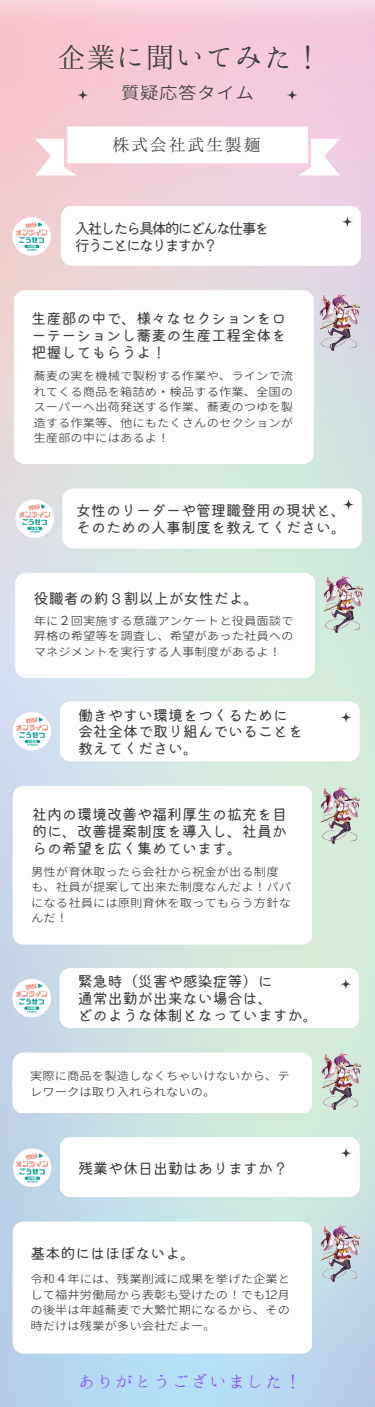
<style>
.page{position:relative;width:375px;height:1407px;background:#fff}
.page>*{position:absolute;margin:0;border:0;box-sizing:border-box;transform-origin:0 0}
.t1{font:31.25px "Hannari Mincho";letter-spacing:-.055em;color:#3d3d3d}
.t2{font:18.75px "Hannari Mincho";color:#8c52ff}
.t3{font:18.75px "Hannari Mincho";color:#3d3d3d}
.t4{font:expanded 16.88px "Glow Sans J";letter-spacing:.03em;color:#3d3d3d}
.t5{font:15px/16.9px "Kiwi Maru";color:#3d3d3d}
.t6{font:15px/16.9px "Kiwi Maru";letter-spacing:-.145em;color:#3d3d3d}
.t7{font:expanded 11.25px/15.5px "Glow Sans J";color:#3d3d3d}
</style>
<div class="page">
<svg style="left:342px;top:216px;width:11px;height:12px"></svg>
<svg style="left:77px;top:89px;width:12px;height:12px"></svg>
<svg style="left:286px;top:89px;width:12px;height:12px"></svg>
<svg style="left:35px;top:126px;width:305px;height:49px"></svg>
<svg style="left:343px;top:499px;width:11px;height:11px"></svg>
<img style="left:15px;top:499px;width:39px;height:38px;border-radius:50%">
<svg style="left:340px;top:712px;width:12px;height:11px"></svg>
<img style="left:13px;top:712px;width:38px;height:38px;border-radius:50%">
<svg style="left:340px;top:978px;width:12px;height:11px"></svg>
<svg style="left:340px;top:1147px;width:12px;height:11px"></svg>
<img style="left:12px;top:978px;width:39px;height:39px;border-radius:50%">
<img style="left:13px;top:1148px;width:38px;height:38px;border-radius:50%">
<img style="left:12px;top:217px;width:39px;height:39px;border-radius:50%">
<img style="left:318px;top:293px;width:44px;height:61px">
<img style="left:321px;top:575px;width:45px;height:61px">
<img style="left:318px;top:786px;width:45px;height:61px">
<img style="left:319px;top:1052px;width:45px;height:61px">
<img style="left:318px;top:1224px;width:45px;height:61px">
<h1 class="t1" style="left:58px;top:40px;width:269px">企業に聞いてみた！</h1>
<h3 class="t4" style="left:121px;top:79px;width:134px">質疑応答タイム</h3>
<h2 class="t3" style="left:112px;top:134px;width:151px">株式会社武生製麺</h2>
<h3 class="t6" style="left:75px;top:219px;width:196px">入社したら具体的にどんな仕事を行うことになりますか？</h3>
<h3 class="t5" style="left:32px;top:309px;width:257px;text-align:justify">生産部の中で、様々なセクションをローテーションし蕎麦の生産工程全体を把握してもらうよ！</h3>
<p class="t7" style="left:33px;top:368px;width:261px;text-align:justify">蕎麦の実を機械で製粉する作業や、ラインで流れてくる商品を箱詰め・ 検品する作業、全国のスーパーへ出荷発送する作業、蕎麦のつゆを製造する作業等、他にもたくさんのセクションが生産部の中にはあるよ！</p>
<h3 class="t5" style="left:76px;top:501px;width:272px">女性のリーダーや管理職登用の現状と、そのための人事制度を教えてください。</h3>
<h3 class="t5" style="left:34px;top:588px;width:227px">役職者の約３割以上が女性だよ。</h3>
<p class="t7" style="left:34px;top:612px;width:261px;text-align:justify">年に２回実施する意識アンケートと役員面談で昇格の希望等を調査し、希望があった社員へのマネジメントを実行する人事制度があるよ！</p>
<h3 class="t5" style="left:78px;top:705px;width:227px">働きやすい環境をつくるために会社全体で取り組んでいることを教えてください。</h3>
<h3 class="t5" style="left:32px;top:804px;width:257px">社内の環境改善や福利厚生の拡充を目的に、改善提案制度を導入し、社員からの希望を広く集めています。</h3>
<p class="t7" style="left:31px;top:863px;width:261px">男性が育休取ったら会社から祝金が出る制度も、社員が提案して出来た制度なんだよ！パパになる社員には原則育休を取ってもらう方針なんだ！</p>
<h3 class="t5" style="left:78px;top:972px;width:242px">緊急時（災害や感染症等）に<br>通常出勤が出来ない場合は、<br>どのような体制となっていますか。</h3>
<p class="t7" style="left:30px;top:1067px;width:261px">実際に商品を製造しなくちゃいけないから、テレワークは取り入れられないの。</p>
<h3 class="t5" style="left:78px;top:1158px;width:212px">残業や休日出勤はありますか？</h3>
<h3 class="t5" style="left:30px;top:1244px;width:167px">基本的にはほぼないよ。</h3>
<p class="t7" style="left:30px;top:1270px;width:261px">令和４年には、残業削減に成果を挙げた企業として福井労働局から表彰も受けたの！でも12月の後半は年越蕎麦で大繁忙期になるから、その時だけは残業が多い会社だよー。</p>
<h2 class="t2" style="left:78px;top:1371px;width:226px">ありがとうございました！</h2>
</div>
